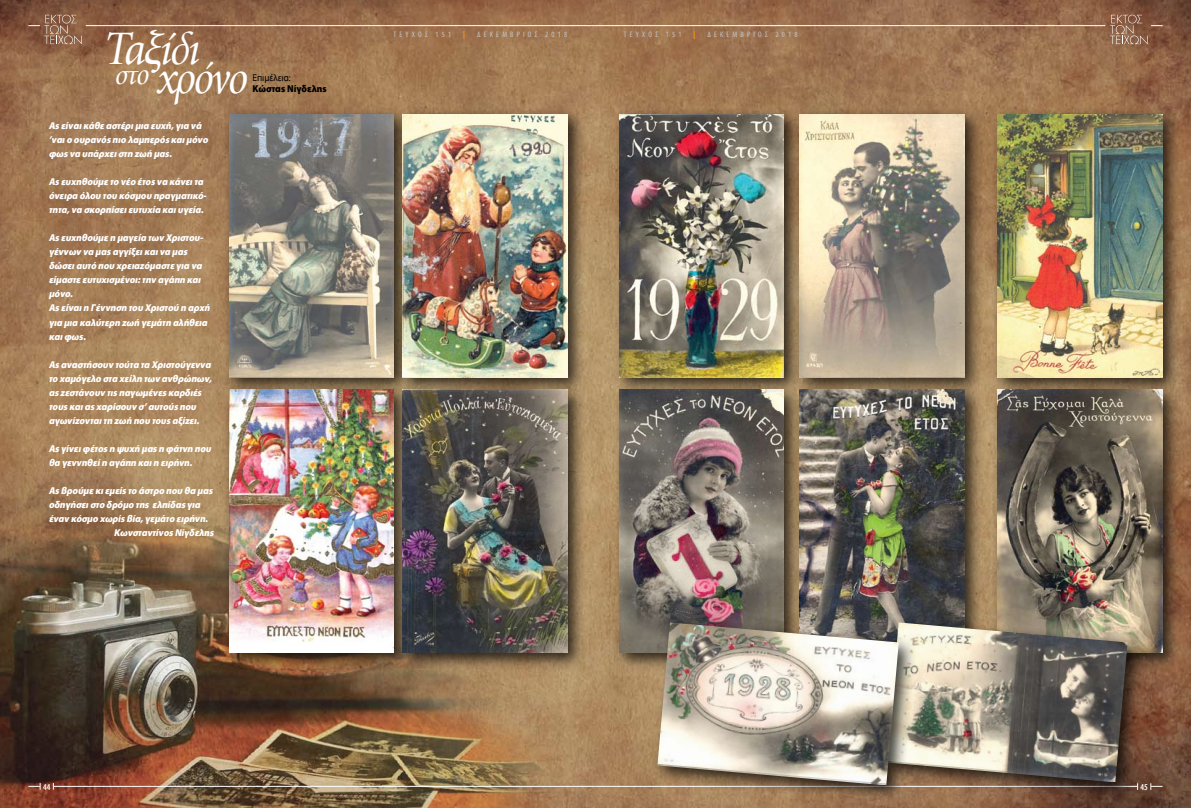
<style>
.page{position:relative;width:1191px;height:808px;background:#fff}
.page>*{position:absolute;margin:0;border:0;box-sizing:border-box;transform-origin:0 0}
.t1{font:italic 47.6px "Minion Greek";letter-spacing:-.05em;color:#fff;scale:.94 1}
.t2{font:italic 700 10px/14px "Myriad Greek";color:#fff;scale:.94 1}
.t3{font:700 10px "Myriad Greek";color:#000;scale:.94 1}
.t4{font:10px "Myriad Greek";color:#000;scale:.94 1}
.t5{font:500 9px "Myriad Condensed Greek";color:#fff}
.t6{font:8px "Myriad Condensed Greek";letter-spacing:.4em;color:#c6c8ca}
.t7{font:700 8px "Myriad Condensed Greek";color:#f7931e}
</style>
<div class="page">
<img style="left:0;top:0;width:1191px;height:808px">
<hr style="left:86px;top:25px;width:509px;height:1px;background:#fff">
<svg style="left:28px;top:15px;width:54px;height:29px;background:#926953"></svg>
<hr style="left:54px;top:786px;width:541px;height:1px;background:#fff">
<svg style="left:28px;top:783px;width:13px;height:7px"></svg>
<div style="left:222px;top:107px;width:196px;height:294px;background:#000;opacity:.75"></div>
<img style="left:229px;top:114px;width:165px;height:263px">
<div style="left:222px;top:383px;width:196px;height:294px;background:#000;opacity:.75"></div>
<img style="left:229px;top:390px;width:165px;height:263px">
<div style="left:395px;top:107px;width:196px;height:294px;background:#000;opacity:.75"></div>
<img style="left:402px;top:114px;width:165px;height:263px">
<div style="left:395px;top:383px;width:196px;height:294px;background:#000;opacity:.75"></div>
<img style="left:402px;top:390px;width:165px;height:263px">
<div style="left:612px;top:107px;width:196px;height:294px;background:#000;opacity:.75"></div>
<img style="left:619px;top:114px;width:165px;height:263px">
<div style="left:612px;top:383px;width:196px;height:294px;background:#000;opacity:.75"></div>
<img style="left:619px;top:390px;width:165px;height:263px">
<div style="left:792px;top:107px;width:196px;height:294px;background:#000;opacity:.75"></div>
<img style="left:799px;top:114px;width:165px;height:263px">
<div style="left:792px;top:383px;width:196px;height:294px;background:#000;opacity:.75"></div>
<img style="left:799px;top:390px;width:165px;height:225px">
<div style="left:990px;top:107px;width:196px;height:294px;background:#000;opacity:.75"></div>
<img style="left:998px;top:114px;width:164px;height:263px">
<div style="left:990px;top:383px;width:196px;height:294px;background:#000;opacity:.75"></div>
<img style="left:998px;top:390px;width:164px;height:263px">
<hr style="left:595px;top:25px;width:510px;height:1px;background:#fff">
<svg style="left:1110px;top:15px;width:52px;height:29px;background:#916952"></svg>
<hr style="left:595px;top:786px;width:542px;height:1px;background:#fff">
<svg style="left:1151px;top:783px;width:11px;height:7px"></svg>
<div style="left:879px;top:615px;width:272px;height:193px;background:#000;opacity:.75"></div>
<img style="left:922px;top:622px;width:205px;height:160px">
<div style="left:650px;top:615px;width:272px;height:193px;background:#000;opacity:.75"></div>
<img style="left:657px;top:622px;width:241px;height:163px">
<h1 class="t1" style="left:102px;top:26px;width:104px">Ταξίδι</h1>
<h1 class="t1" style="left:114px;top:54px;width:142px"><sup>στο</sup> χρόνο</h1>
<p class="t4" style="left:252px;top:73px;width:42px">Επιμέλεια:</p>
<p class="t3" style="left:252px;top:84px;width:81px">Κώστας Νίγδελης</p>
<p class="t2" style="left:49px;top:119px;width:173px">Ας είναικάθε αστέριμια ευχή,για νά ’ναιο ουρανός πιο λαμπερός καιμόνο φως να υπάρχειστη ζωή μας.</p>
<p class="t2" style="left:49px;top:175px;width:171px">Ας ευχηθούμε το νέο έτος να κάνειτα όνειρα όλου του κόσμου πραγματικό&shy;τητα,να σκορπίσειευτυχία καιυγεία.</p>
<p class="t2" style="left:49px;top:231px;width:175px">Ας ευχηθούμε η μαγεία των Χριστου&shy;γέννων να μας αγγίξεικαινα μας δώσειαυτό που χρειαζόμαστε για να είμαστε ευτυχισμένοι:την αγάπη και μόνο.<br>Ας είναιη Γέννηση του Χριστού η αρχή για μια καλύτερη ζωή γεμάτη αλήθεια καιφως.</p>
<p class="t2" style="left:49px;top:357px;width:177px">Ας αναστήσουν τούτα τα Χριστούγεννα το χαμόγελο στα χείλη των ανθρώπων, ας ζεστάνουν τις παγωμένες καρδιές τους καιας χαρίσουν σ’αυτούς που αγωνίζονταιτη ζωή που τους αξίζει.</p>
<p class="t2" style="left:49px;top:441px;width:176px">Ας γίνειφέτος η ψυχή μας η φάτνη που θα γεννηθείη αγάπη καιη ειρήνη.</p>
<p class="t2" style="left:49px;top:483px;width:178px">Ας βρούμε κιεμείς το άστρο που θα μας</p>
<p class="t2" style="left:49px;top:497px;width:165px">οδηγήσειστο δρόμο της ελπίδας για</p>
<p class="t2" style="left:49px;top:511px;width:173px">έναν κόσμο χωρίς βία,γεμάτο ειρήνη.</p>
<p class="t2" style="left:114px;top:525px;width:110px">Κωνσταντίνος Νίγδελης</p>
<p class="t6" style="left:393px;top:31px;width:59px">ΤΕΥΧΟΣ 151</p>
<p class="t7" style="left:463px;top:30px;width:3px">|</p>
<p class="t6" style="left:477px;top:31px;width:91px">ΔΕΚΕΜΒΡΙΟΣ 2018</p>
<p class="t6" style="left:624px;top:31px;width:59px">ΤΕΥΧΟΣ 151</p>
<p class="t7" style="left:693px;top:30px;width:3px">|</p>
<p class="t6" style="left:707px;top:31px;width:91px">ΔΕΚΕΜΒΡΙΟΣ 2018</p>
<p class="t5" style="left:43px;top:782px;width:9px">44</p>
<p class="t5" style="left:1140px;top:782px;width:9px">45</p>
</div>
